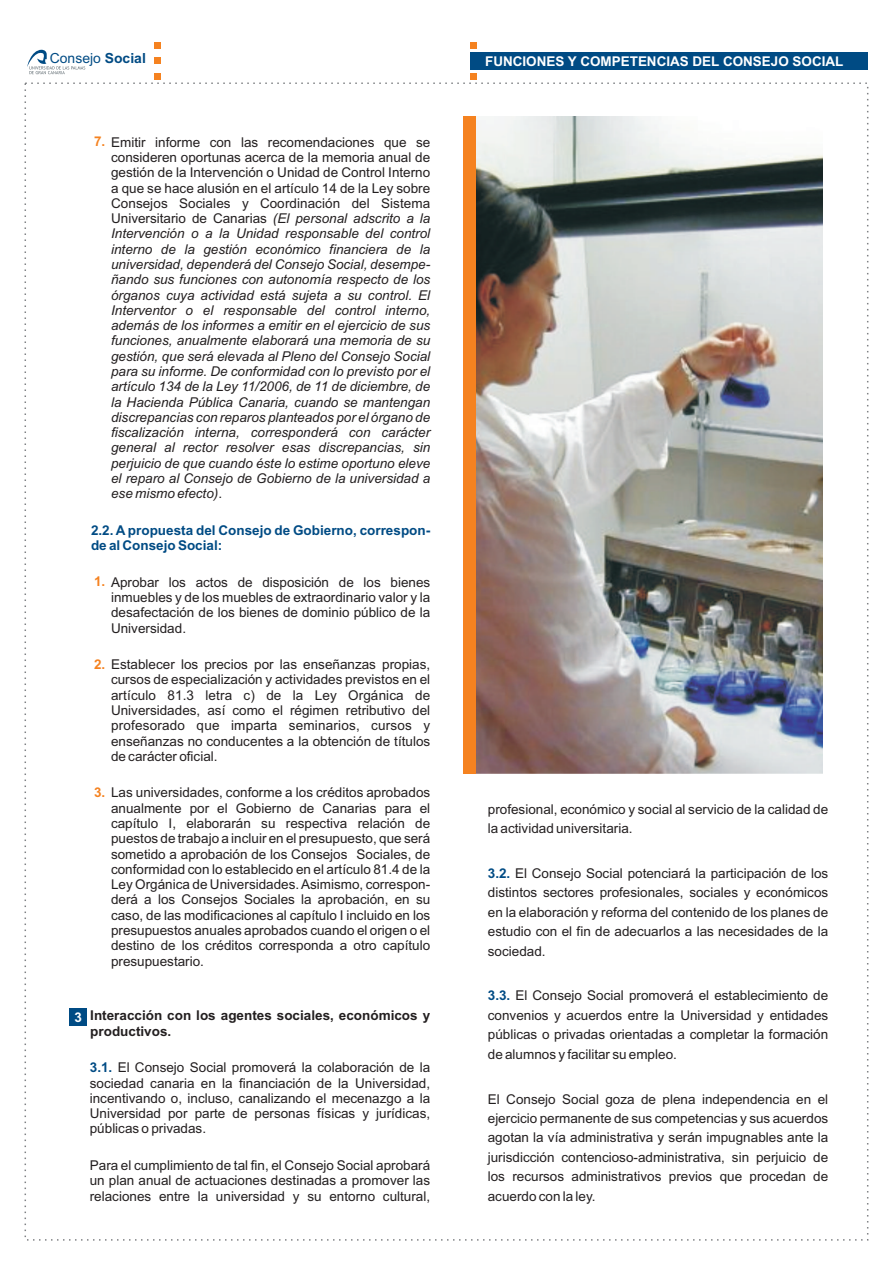
<style>
.page{position:relative;width:893px;height:1263px;background:#fff}
.page>*{position:absolute;margin:0;border:0;box-sizing:border-box;transform-origin:0 0}
.t1{font:13.95px "Arial";color:#004b84}
.t2{font:13.5px/15.3px "Arial";color:#231f20;text-align:justify}
.t3{font:italic 13.5px/15.3px "Arial";color:#231f20;text-align:justify}
.t4{font:700 13.5px/15.3px "Arial";color:#004b84}
.t5{font:700 13.5px/15.3px "Arial";color:#231f20}
.t6{font:700 13.5px "Arial";color:#fff}
.s1{font-weight:700}
.s2{font-weight:700;font-style:normal;color:#f58220}
.s3{font-style:normal}
.s4{font-weight:700;color:#f58220}
.s5{font-weight:700;color:#004b84}
</style>
<div class="page">
<svg style="left:27px;top:50px;width:58px;height:24px"></svg>
<div style="left:154px;top:73px;width:6px;height:7px;background:#f58220"></div>
<div style="left:154px;top:57px;width:6px;height:7px;background:#f58220"></div>
<svg style="left:154px;top:42px;width:6px;height:6px"></svg>
<div style="left:470px;top:52px;width:398px;height:18px;background:#004b84"></div>
<div style="left:470px;top:73px;width:7px;height:7px;background:#f58220"></div>
<div style="left:470px;top:42px;width:7px;height:6px;background:#f58220"></div>
<img style="left:475px;top:116px;width:347px;height:658px">
<div style="left:69px;top:1009px;width:18px;height:17px;background:#004b84"></div>
<div style="left:463px;top:116px;width:12px;height:658px;background:#f58220"></div>
<p class="t1" style="left:50px;top:53px;width:98px">Consejo <span class="s1">Social</span></p>
<p class="t3" style="left:111px;top:136px;width:321px;text-indent:-17px"><span class="s2">7.</span> <span class="s3">Emitir informe con las recomendaciones que se consideren oportunas acerca de la memoria anual de gestión de la Intervención o Unidad de Control Interno a que se hace alusión en el artículo 14 de la Ley sobre Consejos Sociales y Coordinación del Sistema Universitario de Canarias</span> (El personal adscrito a la Intervención o a la Unidad responsable del control interno de la gestión económico financiera de la universidad, dependerá del Consejo Social, desempe&shy;ñando sus funciones con autonomía respecto de los órganos cuya actividad está sujeta a su control. El Interventor o el responsable del control interno, además de los informes a emitir en el ejercicio de sus funciones, anualmente elaborará una memoria de su gestión, que será elevada al Pleno del Consejo Social para su informe. De conformidad con lo previsto por el artículo 134 de la Ley 11/2006, de 11 de diciembre, de la Hacienda Pública Canaria, cuando se mantengan discrepancias con reparos planteados por el órgano de fiscalización interna, corresponderá con carácter general al rector resolver esas discrepancias, sin perjuicio de que cuando éste lo estime oportuno eleve el reparo al Consejo de Gobierno de la universidad a ese mismo efecto)<span class="s3">.</span></p>
<p class="t4" style="left:91px;top:524px;width:341px">2.2. A propuesta del Consejo de Gobierno, correspon&shy;de al Consejo Social:</p>
<p class="t2" style="left:111px;top:576px;width:321px;text-indent:-17px"><span class="s4">1.</span> Aprobar los actos de disposición de los bienes inmuebles y de los muebles de extraordinario valor y la desafectación de los bienes de dominio público de la Universidad.</p>
<p class="t2" style="left:111px;top:658px;width:321px;text-indent:-17px"><span class="s4">2.</span> Establecer los precios por las enseñanzas propias, cursos de especialización y actividades previstos en el artículo 81.3 letra c) de la Ley Orgánica de Universidades, así como el régimen retributivo del profesorado que imparta seminarios, cursos y enseñanzas no conducentes a la obtención de títulos de carácter oficial.</p>
<p class="t2" style="left:111px;top:786px;width:321px;text-indent:-17px"><span class="s4">3.</span> Las universidades, conforme a los créditos aprobados anualmente por el Gobierno de Canarias para el capítulo I, elaborarán su respectiva relación de puestos de trabajo a incluir en el presupuesto, que será sometido a aprobación de los Consejos Sociales, de conformidad con lo establecido en el artículo 81.4 de la Ley Orgánica de Universidades. Asimismo, correspon&shy;derá a los Consejos Sociales la aprobación, en su caso, de las modificaciones al capítulo I incluido en los presupuestos anuales aprobados cuando el origen o el destino de los créditos corresponda a otro capítulo presupuestario.</p>
<p class="t6" style="left:74px;top:1012px;width:9px">3</p>
<p class="t5" style="left:90px;top:1009px;width:341px">Interacción con los agentes sociales, económicos y productivos.</p>
<p class="t2" style="left:90px;top:1061px;width:342px"><span class="s5">3.1.</span> El Consejo Social promoverá la colaboración de la sociedad canaria en la financiación de la Universidad, incentivando o, incluso, canalizando el mecenazgo a la Universidad por parte de personas físicas y jurídicas, públicas o privadas.</p>
<p class="t2" style="left:90px;top:1159px;width:342px">Para el cumplimiento de tal fin, el Consejo Social aprobará un plan anual de actuaciones destinadas a promover las relaciones entre la universidad y su entorno cultural,</p>
<p class="t6" style="left:485px;top:56px;width:360px">FUNCIONES Y COMPETENCIAS DEL CONSEJO SOCIAL</p>
<p class="t2" style="left:488px;top:800px;width:342px;line-height:19.4px">profesional, económico y social al servicio de la calidad de la actividad universitaria.</p>
<p class="t2" style="left:488px;top:865px;width:342px;line-height:19.4px"><span class="s5">3.2.</span> El Consejo Social potenciará la participación de los distintos sectores profesionales, sociales y económicos en la elaboración y reforma del contenido de los planes de estudio con el fin de adecuarlos a las necesidades de la sociedad.</p>
<p class="t2" style="left:488px;top:987px;width:342px;line-height:19.4px"><span class="s5">3.3.</span> El Consejo Social promoverá el establecimiento de convenios y acuerdos entre la Universidad y entidades públicas o privadas orientadas a completar la formación de alumnos y facilitar su empleo.</p>
<p class="t2" style="left:488px;top:1090px;width:342px;line-height:19.4px">El Consejo Social goza de plena independencia en el ejercicio permanente de sus competencias y sus acuerdos agotan la vía administrativa y serán impugnables ante la jurisdicción contencioso-administrativa, sin perjuicio de los recursos administrativos previos que procedan de acuerdo con la ley.</p>
</div>
